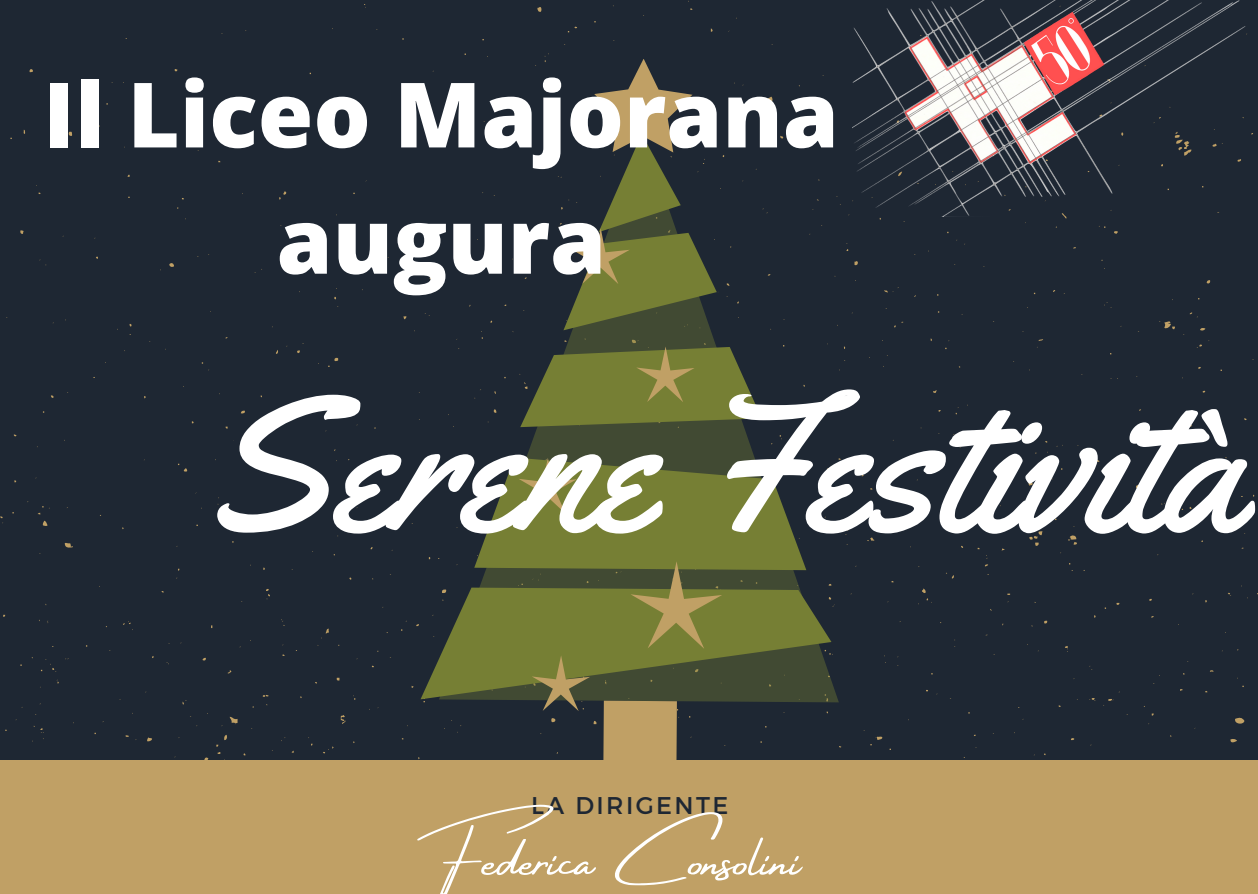
<style>
.page{position:relative;width:1258px;height:894px;background:#fff}
.page>*{position:absolute;margin:0;border:0;box-sizing:border-box;transform-origin:0 0}
.t1{font:190.5px "Yellowtail";color:#fff}
.t2{font:800 90px "Open Sans";color:#fff}
.t3{font:54px "Amsterdam Four";color:#fff}
.t4{font:24.3px "Montserrat";letter-spacing:.1em;color:#1e2733}
</style>
<div class="page">
<div style="left:0;top:0;width:1258px;height:760px;background:#1e2733"></div>
<svg style="left:439px;top:134px;width:400px;height:568px;background:#212a33"></svg>
<svg style="left:420px;top:587px;width:411px;height:112px;background:#4f5833"></svg>
<div style="left:603px;top:700px;width:74px;height:89px;background:#c0a065"></div>
<svg style="left:563px;top:59px;width:154px;height:271px;background:#4b5038"></svg>
<svg style="left:474px;top:457px;width:332px;height:191px;background:#6a7135"></svg>
<svg style="left:520px;top:346px;width:242px;height:81px;background:#666e35"></svg>
<svg style="left:532px;top:655px;width:58px;height:56px;background:#6d6c3f"></svg>
<div style="left:0;top:760px;width:1258px;height:133px;background:#c0a065"></div>
<img style="left:852px;top:0;width:406px;height:216px">
<p class="t2" style="left:44px;top:51px;width:797px">Il Liceo Majorana</p>
<p class="t2" style="left:276px;top:177px;width:331px">augura</p>
<p class="t1" style="left:204px;top:345px;width:1038px">Serene Festività</p>
<p class="t4" style="left:531px;top:789px;width:199px">LA DIRIGENTE</p>
<p class="t3" style="left:417px;top:830px;width:385px">Federica Consolini</p>
</div>
